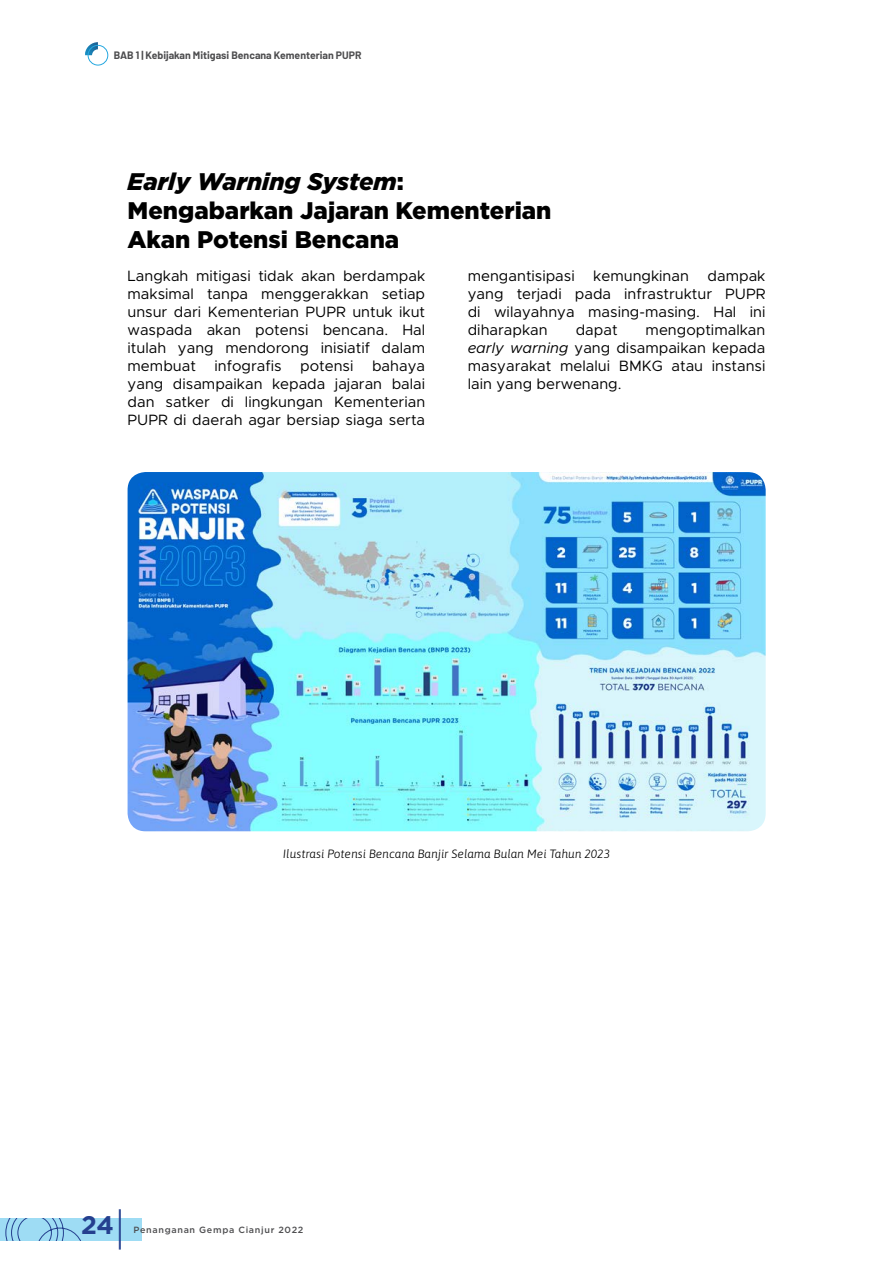
<style>
.page{position:relative;width:893px;height:1263px;background:#fff}
.page>*{position:absolute;margin:0;border:0;box-sizing:border-box;transform-origin:0 0}
.t1{font:700 25.35px "Gotham";color:#25408f}
.t2{font:900 24px/28.8px "Gotham";color:#000}
.t3{font:15px/18px "Metropolis";color:#000;text-align:justify}
.t4{font:italic 300 12px "Asap";color:#000}
.t5{font:700 10.5px "Barlow";color:#4d4d4f}
.t6{font:500 9px "Gotham";letter-spacing:.075em;color:#4d4d4f}
.s1{font-style:italic}
.s2{font-weight:300;font-size:43.5px}
</style>
<div class="page">
<div style="left:0;top:1218px;width:141px;height:23px;background:#9edcf4"></div>
<svg style="left:5px;top:1218px;width:76px;height:23px"></svg>
<svg style="left:85px;top:42px;width:13px;height:13px"></svg>
<div style="left:88px;top:45px;width:20px;height:20px;border:1px solid #26a8e0;border-radius:50%"></div>
<img style="left:128px;top:472px;width:638px;height:359px">
<p class="t5" style="left:114px;top:49px;width:249px">BAB 1 | Kebijakan Mitigasi Bencana Kementerian PUPR</p>
<h2 class="t2" style="left:128px;top:167px;width:425px"><span class="s1">Early Warning System</span>:<br>Mengabarkan Jajaran Kementerian<br>Akan Potensi Bencana</h2>
<p class="t3" style="left:128px;top:267px;width:299px">Langkah mitigasi tidak akan berdampak maksimal tanpa menggerakkan setiap unsur dari Kementerian PUPR untuk ikut waspada akan potensi bencana. Hal itulah yang mendorong inisiatif dalam membuat infografis potensi bahaya yang disampaikan kepada jajaran balai dan satker di lingkungan Kementerian PUPR di daerah agar bersiap siaga serta</p>
<p class="t3" style="left:468px;top:267px;width:299px">mengantisipasi kemungkinan dampak yang terjadi pada infrastruktur PUPR di wilayahnya masing-masing. Hal ini diharapkan</p>
<p class="t3" style="left:468px;top:321px;width:299px;text-indent:178px">mengoptimalkan <span class="s1">early warning</span> yang disampaikan kepada masyarakat melalui BMKG atau instansi lain yang berwenang.</p>
<p class="t3" style="left:576px;top:321px;width:43px">dapat</p>
<p class="t4" style="left:283px;top:845px;width:329px">Ilustrasi Potensi Bencana Banjir Selama Bulan Mei Tahun 2023</p>
<h1 class="t1" style="left:81px;top:1208px;width:47px">24<span class="s2">|</span></h1>
<p class="t6" style="left:134px;top:1224px;width:171px">Penanganan Gempa Cianjur 2022</p>
</div>
